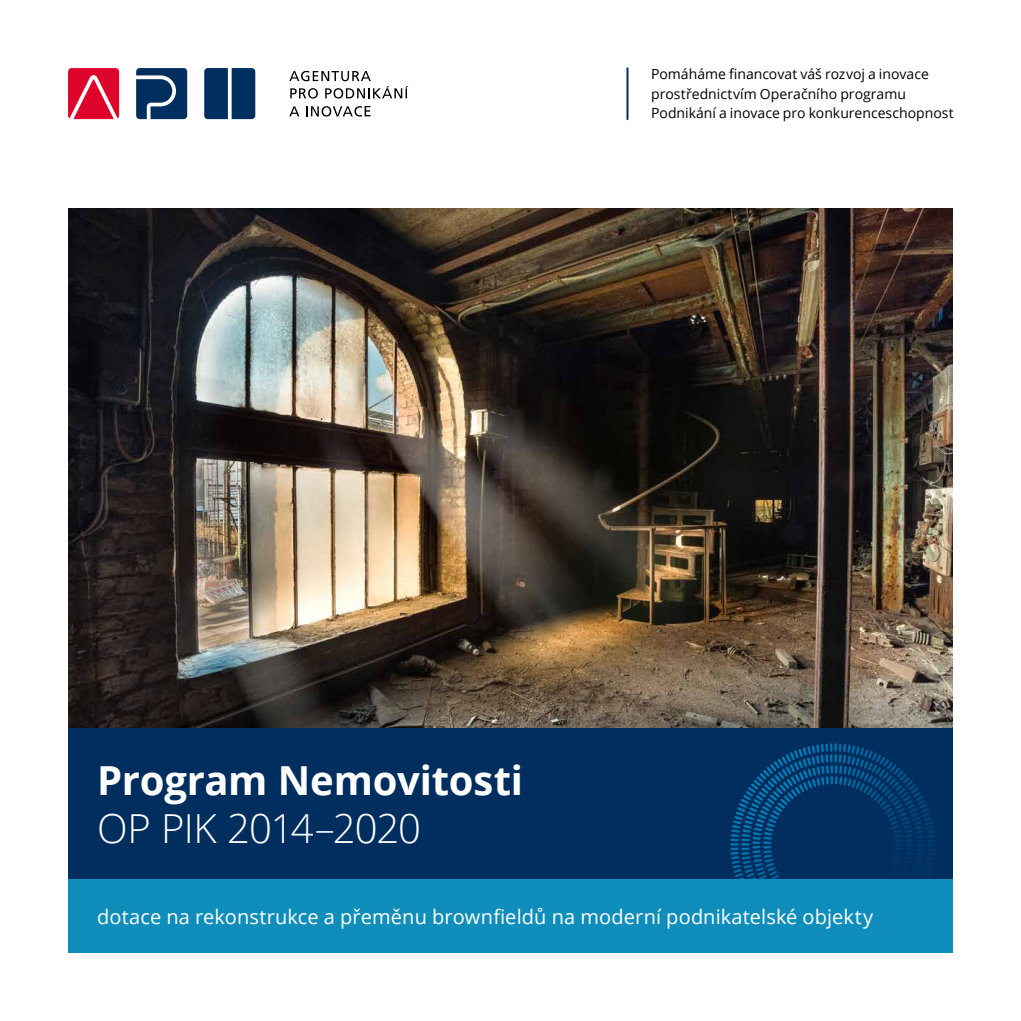
<style>
.page{position:relative;width:1021px;height:1021px;background:#fff}
.page>*{position:absolute;margin:0;border:0;box-sizing:border-box;transform-origin:0 0}
.t1{font:700 40px "Open Sans";letter-spacing:-.005em;color:#fff}
.t2{font:300 40px "Open Sans";letter-spacing:-.025em;color:#fff}
.t3{font:20px "Open Sans";letter-spacing:.005em;color:#fff}
.t4{font:14px/19.6px "Open Sans";color:#000}
</style>
<div class="page">
<img style="left:68px;top:209px;width:884px;height:519px">
<div style="left:68px;top:728px;width:884px;height:151px;background:#002e5f"></div>
<svg style="left:730px;top:743px;width:205px;height:136px"></svg>
<svg style="left:136px;top:68px;width:51px;height:51px;background:#234b75"></svg>
<svg style="left:204px;top:68px;width:51px;height:51px;background:#153f6c"></svg>
<svg style="left:68px;top:68px;width:51px;height:51px;background:#e12849"></svg>
<svg style="left:289px;top:71px;width:119px;height:28px"></svg>
<svg style="left:289px;top:106px;width:10px;height:10px"></svg>
<svg style="left:306px;top:106px;width:64px;height:11px"></svg>
<div style="left:68px;top:879px;width:884px;height:73px;background:#0f8ebb"></div>
<hr style="left:626px;top:68px;width:2px;height:51px;background:#002e5f">
<p class="t4" style="left:651px;top:64px;width:304px">Pomáháme financovat váš rozvoj a inovace prostřednictvím Operačního programu<br>Podnikání a inovace pro konkurenceschopnost</p>
<h1 class="t1" style="left:97px;top:752px;width:427px">Program Nemovitosti</h1>
<h1 class="t2" style="left:97px;top:801px;width:325px">OP PIK 2014–2020</h1>
<h2 class="t3" style="left:97px;top:902px;width:777px">dotace na rekonstrukce a přeměnu brownfieldů na moderní podnikatelské objekty</h2>
</div>
